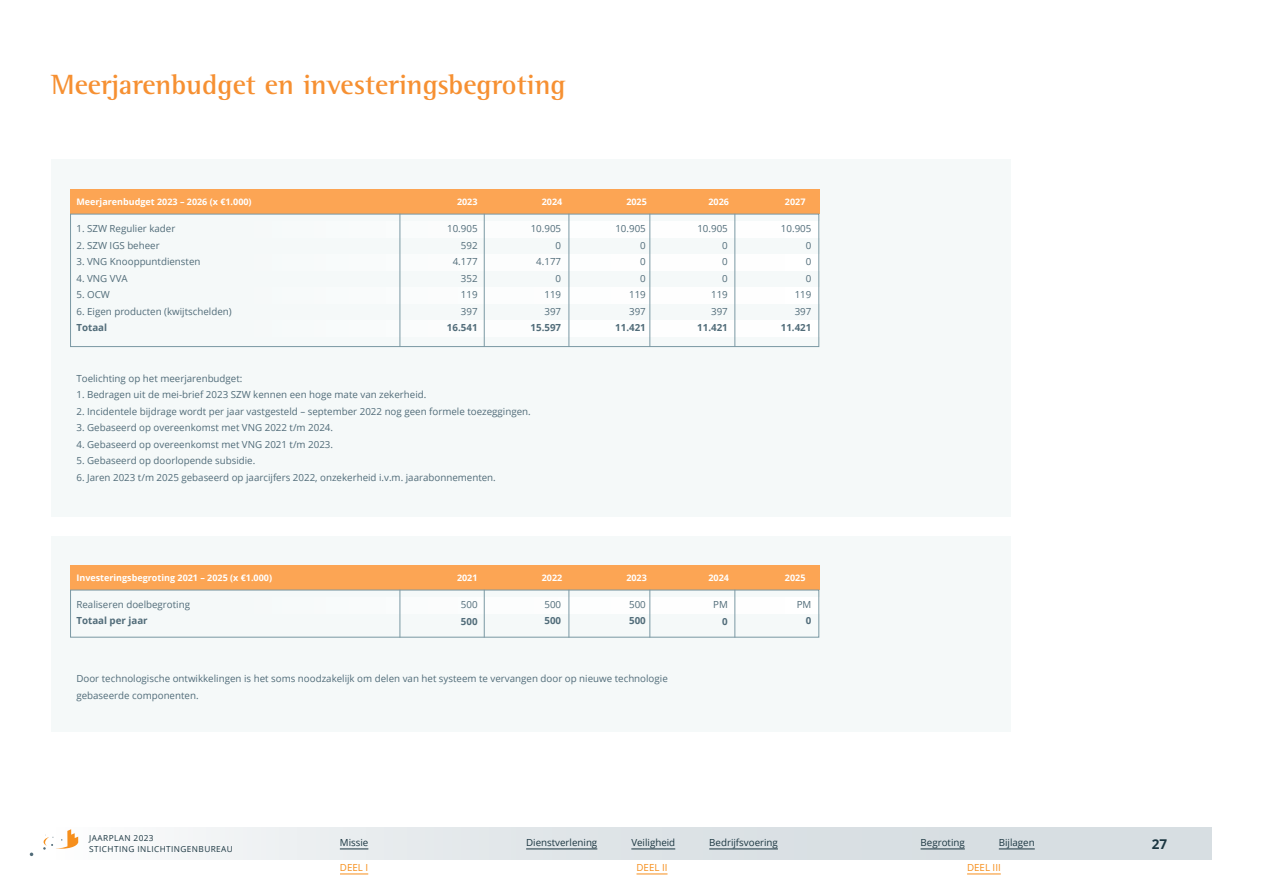
<style>
.page{position:relative;width:1263px;height:893px;background:#fff}
.page>*{position:absolute;margin:0;border:0;box-sizing:border-box;transform-origin:0 0}
.t1{font:700 28.5px "Rotis Semi Serif";color:#f69032}
.t2{font:700 13.5px "Open Sans";color:#1b3641}
.t3{font:9.75px/16.5px "Open Sans";color:#516c79;text-align:right}
.t4{font:9.75px "Open Sans";color:#1b3641}
.t5{font:700 9.75px "Open Sans";color:#516c79}
.t6{font:9.75px "Open Sans";color:#f68f1c}
.t7{font:700 9px "Open Sans";color:#fff}
.t8{font:8.25px/10.5px "Open Sans";letter-spacing:.05em;color:#1b3641}
</style>
<div class="page">
<div style="left:51px;top:160px;width:960px;height:357px;background:#f5f9f9"></div>
<div style="left:51px;top:536px;width:960px;height:195px;background:#f5f9f9"></div>
<div style="left:51px;top:827px;width:1161px;height:32px;background:linear-gradient(to right,#f5f6f7,#cfd7dc)"></div>
<svg style="left:30px;top:852px;width:3px;height:4px"></svg>
<svg style="left:43px;top:829px;width:35px;height:21px"></svg>
<hr style="left:967px;top:874px;width:34px;height:1px;background:#f68f1c">
<hr style="left:636px;top:874px;width:31px;height:1px;background:#f68f1c">
<svg style="left:340px;top:874px;width:28px;height:1px"></svg>
<hr style="left:920px;top:849px;width:45px;height:1px;background:#1b3641">
<hr style="left:999px;top:849px;width:36px;height:1px;background:#1b3641">
<svg style="left:340px;top:849px;width:28px;height:1px"></svg>
<hr style="left:526px;top:849px;width:71px;height:1px;background:#1b3641">
<hr style="left:631px;top:849px;width:44px;height:1px;background:#1b3641">
<hr style="left:709px;top:849px;width:69px;height:1px;background:#1b3641">
<div style="left:228px;top:221px;width:591px;height:16px;background:#fff"></div>
<div style="left:228px;top:597px;width:591px;height:16px;background:#fff"></div>
<div style="left:228px;top:254px;width:591px;height:16px;background:#fff"></div>
<div style="left:228px;top:287px;width:591px;height:16px;background:#fff"></div>
<div style="left:228px;top:320px;width:591px;height:16px;background:#fff"></div>
<div style="left:70px;top:189px;width:749px;height:25px;background:#fca554"></div>
<div style="left:70px;top:565px;width:749px;height:25px;background:#fca554"></div>
<hr style="left:649px;top:214px;width:1px;height:133px;background:#7a98a3">
<hr style="left:649px;top:590px;width:1px;height:48px;background:#7a98a3">
<hr style="left:734px;top:214px;width:1px;height:133px;background:#7a98a3">
<hr style="left:734px;top:590px;width:1px;height:48px;background:#7a98a3">
<div style="left:70px;top:214px;width:749px;height:133px;border:1px solid #7a98a3"></div>
<div style="left:70px;top:590px;width:749px;height:48px;border:1px solid #7a98a3"></div>
<hr style="left:484px;top:214px;width:1px;height:133px;background:#7a98a3">
<hr style="left:484px;top:590px;width:1px;height:48px;background:#7a98a3">
<hr style="left:568px;top:214px;width:1px;height:133px;background:#7a98a3">
<hr style="left:568px;top:590px;width:1px;height:48px;background:#7a98a3">
<hr style="left:400px;top:214px;width:1px;height:133px;background:#7a98a3">
<hr style="left:400px;top:590px;width:1px;height:48px;background:#7a98a3">
<h1 class="t1" style="left:51px;top:67px;width:516px">Meerjarenbudget en investeringsbegroting</h1>
<p class="t7" style="left:76px;top:195px;width:177px">Meerjarenbudget 2023 – 2026 (x €1.000)</p>
<p class="t7" style="left:457px;top:195px;width:22px">2023</p>
<p class="t7" style="left:542px;top:195px;width:22px">2024</p>
<p class="t7" style="left:626px;top:195px;width:22px">2025</p>
<p class="t7" style="left:708px;top:195px;width:22px">2026</p>
<p class="t7" style="left:785px;top:195px;width:22px">2027</p>
<p class="t3" style="left:76px;top:220px;width:100px">1. SZW Regulier kader</p>
<p class="t3" style="left:76px;top:236px;width:85px">2. SZW IGS beheer</p>
<p class="t3" style="left:76px;top:253px;width:126px">3. VNG Knooppuntdiensten</p>
<p class="t3" style="left:76px;top:269px;width:53px">4. VNG VVA</p>
<p class="t3" style="left:76px;top:286px;width:35px">5. OCW</p>
<p class="t3" style="left:76px;top:302px;width:157px">6. Eigen producten (kwijtschelden)</p>
<p class="t5" style="left:76px;top:321px;width:32px">Totaal</p>
<p class="t3" style="left:447px;top:220px;width:32px">10.905<br>592<br>4.177<br>352<br>119<br>397</p>
<p class="t5" style="left:447px;top:321px;width:32px">16.541</p>
<p class="t3" style="left:531px;top:220px;width:32px">10.905<br>0<br>4.177<br>0<br>119<br>397</p>
<p class="t5" style="left:530px;top:321px;width:32px">15.597</p>
<p class="t3" style="left:615px;top:220px;width:32px">10.905<br>0<br>0<br>0<br>119<br>397</p>
<p class="t5" style="left:615px;top:321px;width:32px">11.421</p>
<p class="t3" style="left:697px;top:220px;width:32px">10.905<br>0<br>0<br>0<br>119<br>397</p>
<p class="t5" style="left:697px;top:321px;width:32px">11.421</p>
<p class="t3" style="left:781px;top:220px;width:32px">10.905<br>0<br>0<br>0<br>119<br>397</p>
<p class="t5" style="left:781px;top:321px;width:32px">11.421</p>
<p class="t3" style="left:76px;top:370px;width:168px">Toelichting op het meerjarenbudget:</p>
<p class="t3" style="left:76px;top:386px;width:351px">1. Bedragen uit de mei-brief 2023 SZW kennen een hoge mate van zekerheid.</p>
<p class="t3" style="left:76px;top:403px;width:456px">2. Incidentele bijdrage wordt per jaar vastgesteld – september 2022 nog geen formele toezeggingen.</p>
<p class="t3" style="left:76px;top:419px;width:258px">3. Gebaseerd op overeenkomst met VNG 2022 t/m 2024.</p>
<p class="t3" style="left:76px;top:436px;width:258px">4. Gebaseerd op overeenkomst met VNG 2021 t/m 2023.</p>
<p class="t3" style="left:76px;top:452px;width:180px">5. Gebaseerd op doorlopende subsidie.</p>
<p class="t3" style="left:76px;top:469px;width:421px">6. Jaren 2023 t/m 2025 gebaseerd op jaarcijfers 2022, onzekerheid i.v.m. jaarabonnementen.</p>
<p class="t7" style="left:76px;top:571px;width:197px">Investeringsbegroting 2021 – 2025 (x €1.000)</p>
<p class="t7" style="left:457px;top:571px;width:22px">2021</p>
<p class="t7" style="left:542px;top:571px;width:22px">2022</p>
<p class="t7" style="left:626px;top:571px;width:22px">2023</p>
<p class="t7" style="left:708px;top:571px;width:22px">2024</p>
<p class="t7" style="left:785px;top:571px;width:22px">2025</p>
<p class="t3" style="left:76px;top:596px;width:115px">Realiseren doelbegroting</p>
<p class="t5" style="left:76px;top:614px;width:73px">Totaal per jaar</p>
<p class="t3" style="left:461px;top:596px;width:18px">500</p>
<p class="t5" style="left:461px;top:614px;width:18px">500</p>
<p class="t3" style="left:544px;top:596px;width:18px">500</p>
<p class="t5" style="left:544px;top:614px;width:18px">500</p>
<p class="t3" style="left:629px;top:596px;width:18px">500</p>
<p class="t5" style="left:629px;top:614px;width:18px">500</p>
<p class="t3" style="left:713px;top:596px;width:16px">PM</p>
<p class="t5" style="left:722px;top:614px;width:7px">0</p>
<p class="t3" style="left:797px;top:596px;width:16px">PM</p>
<p class="t5" style="left:806px;top:614px;width:7px">0</p>
<p class="t3" style="left:76px;top:670px;width:593px;text-align:left">Door technologische ontwikkelingen is het soms noodzakelijk om delen van het systeem te vervangen door op nieuwe technologie gebaseerde componenten.</p>
<p class="t8" style="left:89px;top:833px;width:145px">JAARPLAN 2023<br>STICHTING INLICHTINGENBUREAU</p>
<p class="t4" style="left:340px;top:836px;width:30px">Missie</p>
<p class="t4" style="left:526px;top:836px;width:73px">Dienstverlening</p>
<p class="t4" style="left:631px;top:836px;width:45px">Veiligheid</p>
<p class="t4" style="left:709px;top:836px;width:70px">Bedrijfsvoering</p>
<p class="t4" style="left:920px;top:836px;width:46px">Begroting</p>
<p class="t4" style="left:999px;top:836px;width:37px">Bijlagen</p>
<h2 class="t2" style="left:1152px;top:834px;width:17px">27</h2>
<p class="t6" style="left:340px;top:861px;width:30px">DEEL I</p>
<p class="t6" style="left:636px;top:861px;width:32px">DEEL II</p>
<p class="t6" style="left:967px;top:861px;width:35px">DEEL III</p>
</div>
